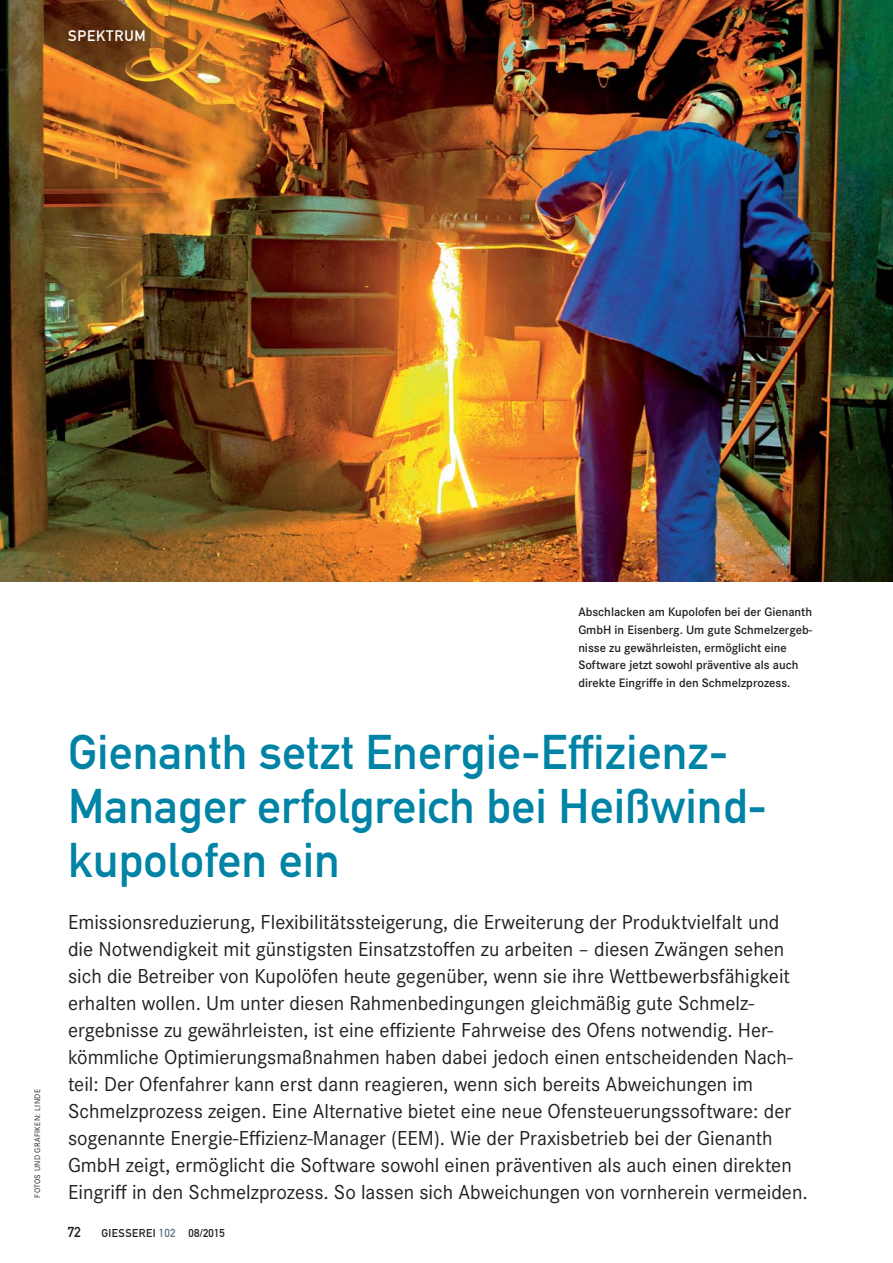
<style>
.page{position:relative;width:893px;height:1263px;background:#fff}
.page>*{position:absolute;margin:0;border:0;box-sizing:border-box;transform-origin:0 0}
.t1{font:48px/54px "DIN Mittelschrift Std";color:#0083a5}
.t2{font:21px/27px "Corporate S";color:#231f20}
.t3{font:15px "DIN Mittelschrift Std";letter-spacing:.055em;color:#fff}
.t4{font:14.25px "DIN Mittelschrift Std";color:#231f20}
.t5{font:600 12.75px/17.5px "Corporate S";color:#231f20}
.t6{font:11.25px "DIN Mittelschrift Std";letter-spacing:.04em;color:#231f20}
.t7{font:8.25px "Corporate S";letter-spacing:.04em;color:#231f20}
.s1{font-size:11.55px;color:#5d7683}
</style>
<div class="page">
<img style="left:0;top:0;width:892px;height:581px">
<p class="t3" style="left:68px;top:30px;width:79px">SPEKTRUM</p>
<p class="t7" style="left:34px;top:1198px;width:110px;rotate:-90deg">FOTOS UND GRAFIKEN: LINDE</p>
<p class="t5" style="left:578px;top:604px;width:235px">Abschlacken am Kupolofen bei der Gienanth GmbH in Eisenberg. Um gute Schmelzergeb&shy;nisse zu gewährleisten, ermöglicht eine Software jetzt sowohl präventive als auch direkte Eingriffe in den Schmelzprozess.</p>
<h1 class="t1" style="left:68px;top:729px;width:700px">Gienanth setzt Energie-Effizienz-<br>Manager erfolgreich bei Heißwind&shy;kupolofen ein</h1>
<p class="t2" style="left:68px;top:910px;width:741px">Emissionsreduzierung, Flexibilitätssteigerung, die Erweiterung der Produktvielfalt und die Notwendigkeit mit günstigsten Einsatzstoffen zu arbeiten – diesen Zwängen sehen sich die Betreiber von Kupolöfen heute gegenüber, wenn sie ihre Wettbewerbsfähigkeit erhalten wollen. Um unter diesen Rahmenbedingungen gleichmäßig gute Schmelz&shy;ergebnisse zu gewährleisten, ist eine effiziente Fahrweise des Ofens notwendig. Her&shy;kömmliche Optimierungsmaßnahmen haben dabei jedoch einen entscheidenden Nach&shy;teil: Der Ofenfahrer kann erst dann reagieren, wenn sich bereits Abweichungen im Schmelzprozess zeigen. Eine Alternative bietet eine neue Ofensteuerungssoftware: der sogenannte Energie-Effizienz-Manager (EEM). Wie der Praxisbetrieb bei der Gienanth GmbH zeigt, ermöglicht die Software sowohl einen präventiven als auch einen direkten Eingriff in den Schmelzprozess. So lassen sich Abweichungen von vornherein vermeiden.</p>
<p class="t4" style="left:67px;top:1227px;width:15px">72</p>
<p class="t6" style="left:101px;top:1229px;width:125px">GIESSEREI <span class="s1">102</span> 08/2015</p>
</div>
